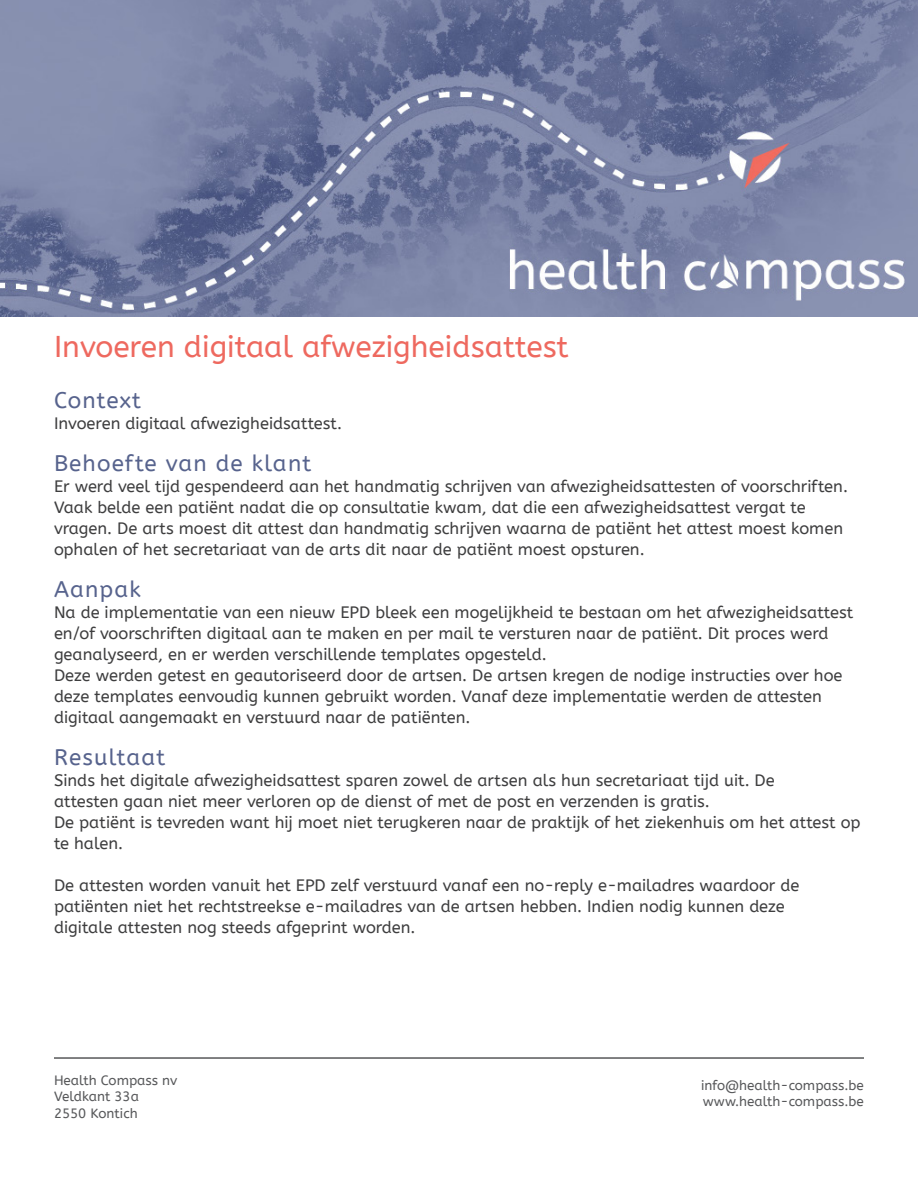
<style>
.page{position:relative;width:918px;height:1188px;background:#fff}
.page>*{position:absolute;margin:0;border:0;box-sizing:border-box;transform-origin:0 0}
.Algemene_titel{font:30px "A Bee Zee";color:#ee695f}
.Subtitel_New{font:22.5px "A Bee Zee";letter-spacing:.05em;color:#57638d}
.Body_tekst{font:16.5px/21px "A Bee Zee";color:#3e3e3f}
.Gewone_tekst{font:13.5px "A Bee Zee";color:#57585a}
.Footer_tekst{font:13.5px "A Bee Zee";color:#57585a}
</style>
<div class="page">
<img style="left:0;top:0;width:918px;height:317px">
<hr style="left:54px;top:1057px;width:810px;height:2px;background:#57585a">
<p class="Algemene_titel" style="left:54px;top:329px;width:516px">Invoeren digitaal afwezigheidsattest</p>
<p class="Subtitel_New" style="left:54px;top:387px;width:89px">Context</p>
<p class="Body_tekst" style="left:54px;top:413px;width:290px">Invoeren digitaal afwezigheidsattest.</p>
<p class="Subtitel_New" style="left:54px;top:450px;width:259px">Behoefte van de klant</p>
<p class="Body_tekst" style="left:54px;top:476px;width:796px">Er werd veel tijd gespendeerd aan het handmatig schrijven van afwezigheidsattesten of voorschriften.<br>Vaak belde een patiënt nadat die op consultatie kwam, dat die een afwezigheidsattest vergat te</p>
<p class="Body_tekst" style="left:54px;top:518px;width:791px">vragen. De arts moest dit attest dan handmatig schrijven waarna de patiënt het attest moest komen ophalen of het secretariaat van de arts dit naar de patiënt moest opsturen.</p>
<p class="Subtitel_New" style="left:54px;top:576px;width:89px">Aanpak</p>
<p class="Body_tekst" style="left:54px;top:602px;width:801px">Na de implementatie van een nieuw EPD bleek een mogelijkheid te bestaan om het afwezigheidsattest en/of voorschriften digitaal aan te maken en per mail te versturen naar de patiënt. Dit proces werd geanalyseerd, en er werden verschillende templates opgesteld.</p>
<p class="Body_tekst" style="left:54px;top:665px;width:790px">Deze werden getest en geautoriseerd door de artsen. De artsen kregen de nodige instructies over hoe deze templates eenvoudig kunnen gebruikt worden. Vanaf deze implementatie werden de attesten</p>
<p class="Body_tekst" style="left:54px;top:707px;width:418px">digitaal aangemaakt en verstuurd naar de patiënten.</p>
<p class="Subtitel_New" style="left:54px;top:744px;width:113px">Resultaat</p>
<p class="Body_tekst" style="left:54px;top:770px;width:722px">Sinds het digitale afwezigheidsattest sparen zowel de artsen als hun secretariaat tijd uit. De</p>
<p class="Body_tekst" style="left:54px;top:791px;width:657px">attesten gaan niet meer verloren op de dienst of met de post en verzenden is gratis.</p>
<p class="Body_tekst" style="left:54px;top:812px;width:808px">De patiënt is tevreden want hij moet niet terugkeren naar de praktijk of het ziekenhuis om het attest op te halen.</p>
<p class="Body_tekst" style="left:54px;top:875px;width:747px">De attesten worden vanuit het EPD zelf verstuurd vanaf een no-reply e-mailadres waardoor de</p>
<p class="Body_tekst" style="left:54px;top:896px;width:732px">patiënten niet het rechtstreekse e-mailadres van de artsen hebben. Indien nodig kunnen deze</p>
<p class="Body_tekst" style="left:54px;top:917px;width:363px">digitale attesten nog steeds afgeprint worden.</p>
<p class="Gewone_tekst" style="left:54px;top:1073px;width:125px">Health Compass nv</p>
<p class="Footer_tekst" style="left:54px;top:1089px;width:87px">Veldkant 33a</p>
<p class="Gewone_tekst" style="left:54px;top:1105px;width:85px">2550 Kontich</p>
<p class="Gewone_tekst" style="left:701px;top:1077px;width:164px">info@health-compass.be</p>
<p class="Gewone_tekst" style="left:703px;top:1094px;width:163px">www.health-compass.be</p>
</div>
